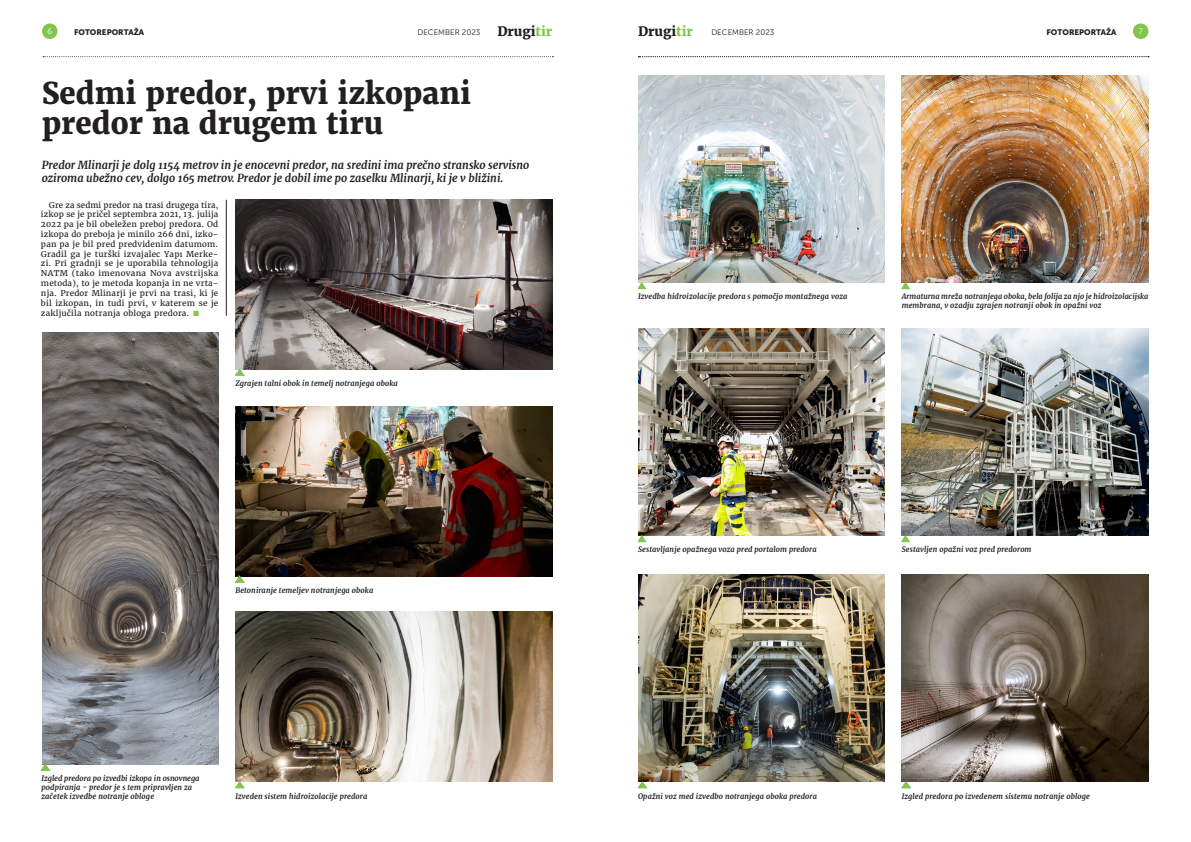
<style>
.page{position:relative;width:1191px;height:842px;background:#fff}
.page>*{position:absolute;margin:0;border:0;box-sizing:border-box;transform-origin:0 0}
.NASLOV_članka{font:800 30px/30.7px "Merriweather";color:#231f20}
.Paragraph_Style15{font:18px "Minion Pro";color:#82c44d}
.NASLOV_članka-2{font:800 13px "Merriweather";color:#231f20}
.NASLOV_članka-3{font:italic 700 11px/13px "Merriweather";color:#231f20}
.Paragraph_Style15-2{font:8px/9.8px "Merriweather";letter-spacing:.02em;color:#231f20;text-align:justify}
.NASLOV_članka-4{font:8px "Museo Sans 900";color:#231f20}
.NASLOV_članka-5{font:8px "Museo Sans 300";color:#231f20}
.NASLOV_članka-6{font:8px "Museo Sans 300";color:#fff}
.t1{font:italic 700 7.5px/9px "Merriweather";letter-spacing:.015em;color:#231f20}
.s1{color:#82c44d}
</style>
<div class="page">
<svg style="left:1133px;top:24px;width:15px;height:14px"></svg>
<svg style="left:638px;top:56px;width:511px;height:1px"></svg>
<svg style="left:41px;top:764px;width:9px;height:6px"></svg>
<svg style="left:43px;top:56px;width:510px;height:1px"></svg>
<svg style="left:43px;top:24px;width:14px;height:14px"></svg>
<hr style="left:226px;top:200px;width:1px;height:116px;background:#231f20">
<img style="left:901px;top:329px;width:247px;height:207px">
<img style="left:638px;top:575px;width:246px;height:207px">
<img style="left:901px;top:575px;width:247px;height:207px">
<img style="left:235px;top:612px;width:318px;height:170px">
<img style="left:638px;top:76px;width:246px;height:207px">
<img style="left:901px;top:76px;width:247px;height:207px">
<img style="left:638px;top:329px;width:246px;height:207px">
<img style="left:43px;top:332px;width:175px;height:432px">
<img style="left:235px;top:200px;width:318px;height:170px">
<img style="left:235px;top:406px;width:318px;height:170px">
<svg style="left:235px;top:576px;width:9px;height:6px"></svg>
<svg style="left:235px;top:369px;width:9px;height:6px"></svg>
<svg style="left:235px;top:782px;width:9px;height:6px"></svg>
<svg style="left:638px;top:782px;width:9px;height:6px"></svg>
<svg style="left:901px;top:782px;width:9px;height:6px"></svg>
<svg style="left:901px;top:536px;width:8px;height:6px"></svg>
<svg style="left:638px;top:536px;width:7px;height:6px"></svg>
<svg style="left:638px;top:283px;width:7px;height:6px"></svg>
<svg style="left:901px;top:283px;width:8px;height:6px"></svg>
<p class="NASLOV_članka-6" style="left:47px;top:27px;width:6px">6</p>
<p class="NASLOV_članka-4" style="left:74px;top:28px;width:71px">FOTOREPORTAŽA</p>
<p class="NASLOV_članka-5" style="left:417px;top:28px;width:64px">DECEMBER 2023</p>
<p class="NASLOV_članka-2" style="left:497px;top:23px;width:56px">Drugi<span class="s1">tir</span></p>
<h3 class="NASLOV_članka-2" style="left:638px;top:23px;width:56px">Drugi<span class="s1">tir</span></h3>
<p class="NASLOV_članka-5" style="left:711px;top:28px;width:64px">DECEMBER 2023</p>
<p class="NASLOV_članka" style="left:42px;top:77px;width:431px">Sedmi predor, prvi izkopani predor na drugem tiru</p>
<p class="NASLOV_članka-3" style="left:42px;top:159px;width:489px">Predor Mlinarji je dolg 1154 metrov in je enocevni predor, na sredini ima prečno stransko servisno oziroma ubežno cev, dolgo 165 metrov. Predor je dobil ime po zaselku Mlinarji, ki je v bližini.</p>
<p class="NASLOV_članka-4" style="left:1046px;top:28px;width:71px">FOTOREPORTAŽA</p>
<p class="NASLOV_članka-6" style="left:1138px;top:27px;width:6px">7</p>
<p class="Paragraph_Style15-2" style="left:41px;top:200px;width:179px;text-indent:8px">Gre za sedmi predor na trasi drugega tira, izkop se je pričel septembra 2021, 13. julija 2022 pa je bil obeležen preboj predora. Od izkopa do preboja je minilo 266 dni, izko&shy;pan pa je bil pred predvidenim datumom.<br>Gradil ga je turški izvajalec Yapı Merke&shy;zi. Pri gradnji se je uporabila tehnologija NATM (tako imenovana Nova avstrijska metoda), to je metoda kopanja in ne vrta&shy;nja. Predor Mlinarji je prvi na trasi, ki je bil izkopan, in tudi prvi, v katerem se je zaključila notranja obloga predora.</p>
<p class="Paragraph_Style15" style="left:192px;top:300px;width:9px">■</p>
<p class="t1" style="left:235px;top:379px;width:164px">Zgrajen talni obok in temelj notranjega oboka</p>
<p class="t1" style="left:235px;top:586px;width:139px">Betoniranje temeljev notranjega oboka</p>
<p class="t1" style="left:638px;top:292px;width:211px">Izvedba hidroizolacije predora s pomočjo montažnega voza</p>
<p class="t1" style="left:901px;top:292px;width:248px">Armaturna mreža notranjega oboka, bela folija za njo je hidroizolacijska membrana, v ozadju zgrajen notranji obok in opažni voz</p>
<p class="t1" style="left:638px;top:545px;width:180px">Sestavljanje opažnega voza pred portalom predora</p>
<p class="t1" style="left:901px;top:545px;width:131px">Sestavljen opažni voz pred predorom</p>
<p class="t1" style="left:42px;top:774px;width:159px">Izgled predora po izvedbi izkopa in osnovnega podpiranja - predor je s tem pripravljen za začetek izvedbe notranje obloge</p>
<p class="t1" style="left:235px;top:792px;width:133px">Izveden sistem hidroizolacije predora</p>
<p class="t1" style="left:638px;top:792px;width:180px">Opažni voz med izvedbo notranjega oboka predora</p>
<p class="t1" style="left:901px;top:792px;width:190px">Izgled predora po izvedenem sistemu notranje obloge</p>
</div>
